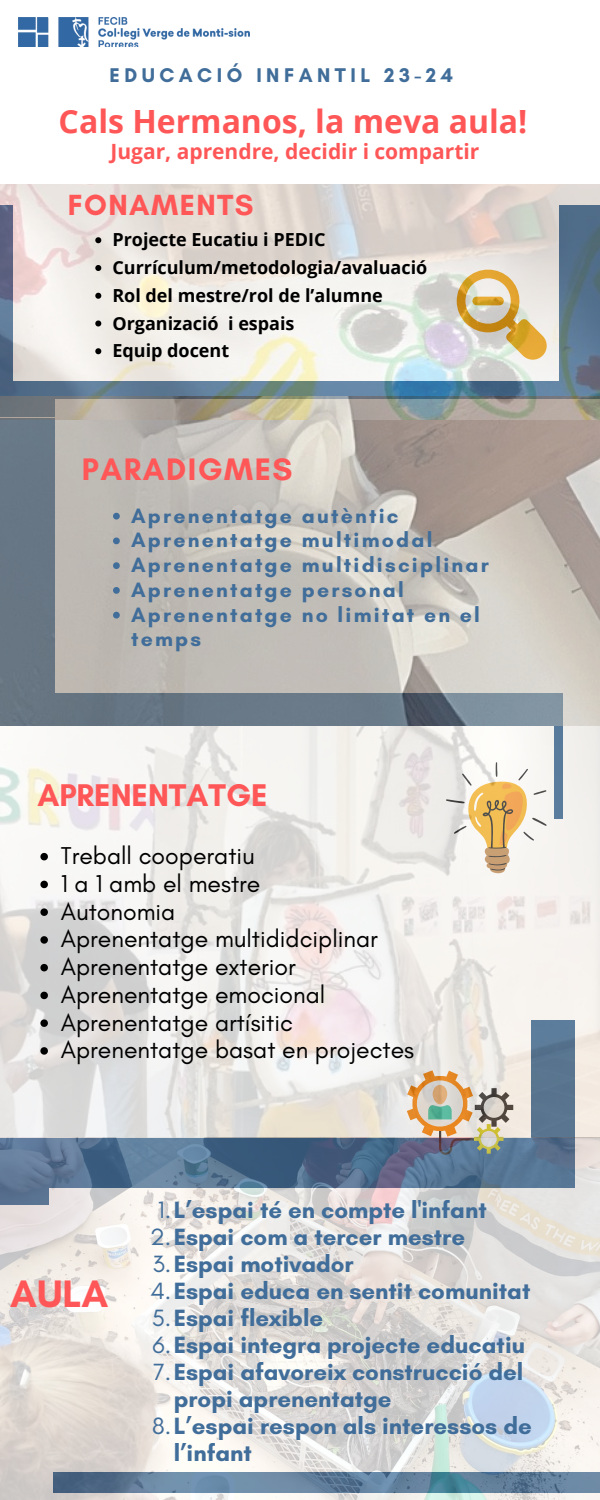
<style>
.page{position:relative;width:600px;height:1500px;background:#fff}
.page>*{position:absolute;margin:0;border:0;box-sizing:border-box;transform-origin:0 0}
.t1{font:700 39px "Glacial Indifference";color:#ff5757}
.t2{font:700 32px "Open Sans";color:#ff5757}
.t3{font:700 32px "Glacial Indifference";color:#ff5757}
.t4{font:700 31.7px "Glacial Indifference";letter-spacing:.05em;color:#ff5757}
.t5{font:700 29.7px "Glacial Indifference";letter-spacing:.05em;color:#ff5757}
.t6{font:24.8px "Glacial Indifference";color:#000}
.t7{font:700 24px/27px "Glacial Indifference";color:#406d99}
.t8{font:700 21.2px/24.8px "Glacial Indifference";letter-spacing:.105em;color:#406d99}
.t9{font:700 21px "Open Sans";color:#ff5757}
.t10{font:700 20.2px "Glacial Indifference";letter-spacing:.22em;color:#406d99}
.t11{font:700 18px "Open Sans";color:#000}
.s1{font-weight:400}
</style>
<div class="page">
<img style="left:19px;top:18px;width:231px;height:29px">
<img style="left:0;top:419px;width:600px;height:306px">
<img style="left:0;top:727px;width:600px;height:773px">
<img style="left:0;top:185px;width:600px;height:234px">
<svg style="left:113px;top:513px;width:7px;height:7px"></svg>
<svg style="left:113px;top:538px;width:7px;height:6px"></svg>
<svg style="left:113px;top:562px;width:7px;height:7px"></svg>
<svg style="left:113px;top:587px;width:7px;height:7px"></svg>
<svg style="left:113px;top:612px;width:7px;height:7px"></svg>
<svg style="left:95px;top:237px;width:6px;height:6px"></svg>
<svg style="left:95px;top:265px;width:6px;height:6px"></svg>
<svg style="left:95px;top:293px;width:6px;height:6px"></svg>
<svg style="left:95px;top:321px;width:6px;height:6px"></svg>
<svg style="left:95px;top:348px;width:6px;height:6px"></svg>
<svg style="left:40px;top:853px;width:8px;height:7px"></svg>
<svg style="left:40px;top:881px;width:8px;height:7px"></svg>
<svg style="left:40px;top:908px;width:8px;height:8px"></svg>
<svg style="left:40px;top:936px;width:8px;height:8px"></svg>
<svg style="left:40px;top:964px;width:8px;height:7px"></svg>
<svg style="left:40px;top:992px;width:8px;height:7px"></svg>
<svg style="left:40px;top:1019px;width:8px;height:8px"></svg>
<svg style="left:40px;top:1047px;width:8px;height:8px"></svg>
<p class="t10" style="left:109px;top:62px;width:345px">EDUCACIÓ INFANTIL 23-24</p>
<p class="t2" style="left:59px;top:99px;width:470px">Cals Hermanos, la meva aula!</p>
<p class="t9" style="left:110px;top:136px;width:371px">Jugar, aprendre, decidir i compartir</p>
<p class="t5" style="left:68px;top:187px;width:187px">FONAMENTS</p>
<p class="t11" style="left:112px;top:227px;width:215px">Projecte Eucatiu i PEDIC</p>
<p class="t11" style="left:112px;top:255px;width:316px">Currículum/metodologia/avaluació</p>
<p class="t11" style="left:112px;top:283px;width:272px">Rol del mestre/rol de l’alumne</p>
<p class="t11" style="left:112px;top:310px;width:184px">Organizació i espais</p>
<p class="t11" style="left:112px;top:338px;width:118px">Equip docent</p>
<p class="t4" style="left:82px;top:450px;width:212px">PARADIGMES</p>
<p class="t8" style="left:131px;top:503px;width:269px">Aprenentatge autèntic</p>
<p class="t8" style="left:131px;top:527px;width:303px">Aprenentatge multimodal</p>
<p class="t8" style="left:131px;top:552px;width:359px">Aprenentatge multidisciplinar</p>
<p class="t8" style="left:131px;top:577px;width:274px">Aprenentatge personal</p>
<p class="t8" style="left:131px;top:602px;width:350px">Aprenentatge no limitat en el temps</p>
<p class="t3" style="left:37px;top:775px;width:232px">APRENENTATGE</p>
<p class="t6" style="left:61px;top:841px;width:195px">Treball cooperatiu</p>
<p class="t6" style="left:61px;top:868px;width:201px">1 a 1 amb el mestre</p>
<p class="t6" style="left:61px;top:896px;width:116px">Autonomia</p>
<p class="t6" style="left:61px;top:924px;width:319px">Aprenentatge multididciplinar</p>
<p class="t6" style="left:61px;top:952px;width:237px">Aprenentatge exterior</p>
<p class="t6" style="left:61px;top:979px;width:266px">Aprenentatge emocional</p>
<p class="t6" style="left:61px;top:1007px;width:234px">Aprenentatge artísitic</p>
<p class="t6" style="left:61px;top:1035px;width:355px">Aprenentatge basat en projectes</p>
<p class="t1" style="left:10px;top:1270px;width:100px">AULA</p>
<p class="t7" style="left:158px;top:1196px;width:330px"><span class="s1">1.</span>L’espai té en compte l'infant</p>
<p class="t7" style="left:150px;top:1223px;width:317px"><span class="s1">2.</span>Espai com a tercer mestre</p>
<p class="t7" style="left:152px;top:1250px;width:203px"><span class="s1">3.</span>Espai motivador</p>
<p class="t7" style="left:150px;top:1277px;width:382px"><span class="s1">4.</span>Espai educa en sentit comunitat</p>
<p class="t7" style="left:152px;top:1304px;width:173px"><span class="s1">5.</span>Espai flexible</p>
<p class="t7" style="left:153px;top:1331px;width:374px"><span class="s1">6.</span>Espai integra projecte educatiu</p>
<p class="t7" style="left:174px;top:1358px;width:351px;text-indent:-21px"><span class="s1">7.</span>Espai afavoreix construcció del propi aprenentatge</p>
<p class="t7" style="left:174px;top:1412px;width:360px;text-indent:-21px"><span class="s1">8.</span>L’espai respon als interessos de l’infant</p>
</div>
